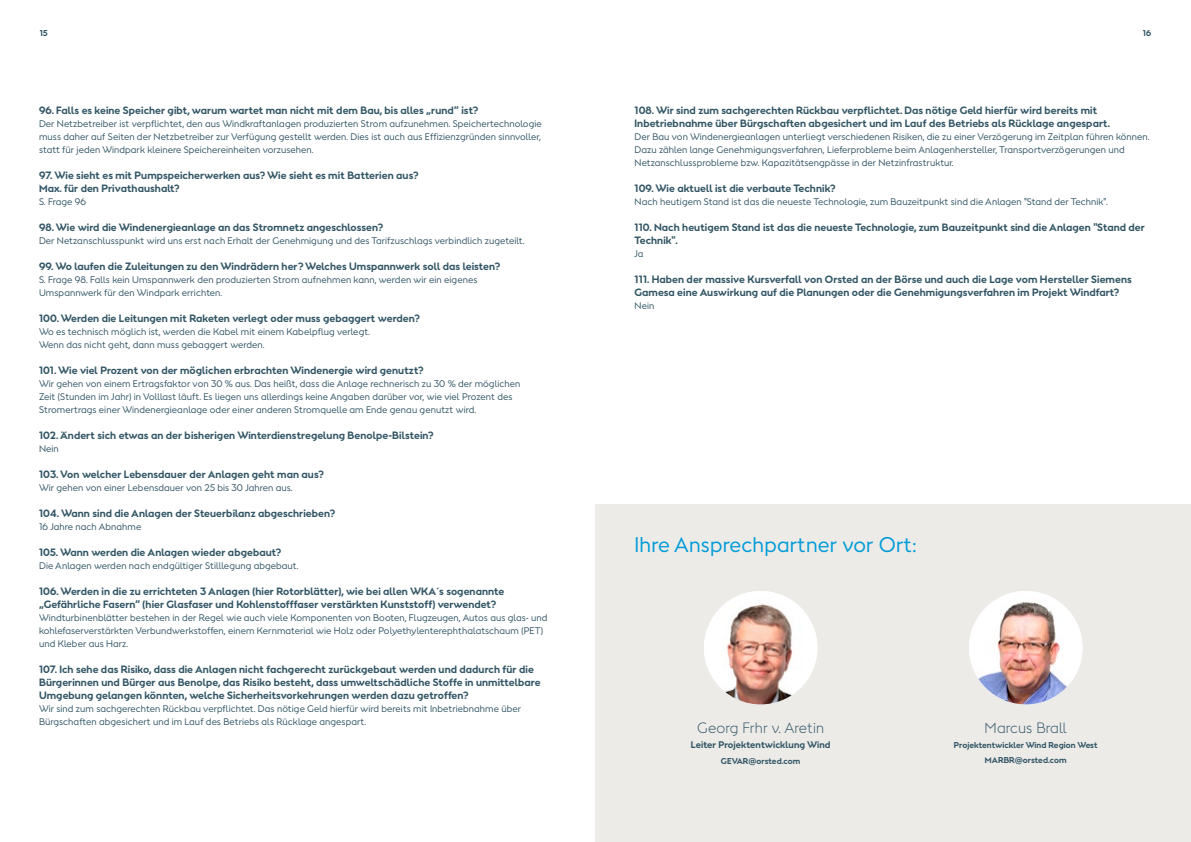
<style>
.page{position:relative;width:1191px;height:842px;background:#fff}
.page>*{position:absolute;margin:0;border:0;box-sizing:border-box;transform-origin:0 0}
.t1{font:20px "Orsted Sans";letter-spacing:.01em;color:#009bd8}
.t2{font:300 14px "Orsted Sans";letter-spacing:.01em;color:#325565}
.t3{font:700 10px/13px "Orsted Sans";letter-spacing:.01em;color:#325565}
.t4{font:9px/13px "Orsted Sans";letter-spacing:.01em;color:#325565}
.t5{font:700 9px "Orsted Sans";letter-spacing:.01em;color:#325565}
.t6{font:700 8px/15px "Orsted Sans";letter-spacing:.01em;color:#325565;text-align:center}
</style>
<div class="page">
<div style="left:595px;top:504px;width:596px;height:338px;background:#ecebe8"></div>
<img style="left:704px;top:591px;width:113px;height:113px;border-radius:57px">
<img style="left:969px;top:591px;width:113px;height:113px;border-radius:57px">
<p class="t6" style="left:40px;top:26px;width:10px">15</p>
<p class="t6" style="left:1143px;top:26px;width:10px">16</p>
<p class="t3" style="left:39px;top:104px;width:441px">96. Falls es keine Speicher gibt, warum wartet man nicht mit dem Bau, bis alles „rund“ ist?</p>
<p class="t4" style="left:39px;top:117px;width:504px;text-align:justify">Der Netzbetreiber ist verpflichtet, den aus Windkraftanlagen produzierten Strom aufzunehmen. Speichertechnologie muss daher auf Seiten der Netzbetreiber zur Verfügung gestellt werden. Dies ist auch aus Effizienzgründen sinnvoller, statt für jeden Windpark kleinere Speichereinheiten vorzusehen.</p>
<p class="t3" style="left:39px;top:169px;width:381px">97. Wie sieht es mit Pumpspeicherwerken aus? Wie sieht es mit Batterien aus?<br>Max. für den Privathaushalt?</p>
<p class="t4" style="left:39px;top:195px;width:48px">S. Frage 96</p>
<p class="t3" style="left:39px;top:221px;width:346px">98. Wie wird die Windenergieanlage an das Stromnetz angeschlossen?</p>
<p class="t4" style="left:39px;top:234px;width:487px">Der Netzanschlusspunkt wird uns erst nach Erhalt der Genehmigung und des Tarifzuschlags verbindlich zugeteilt.</p>
<p class="t3" style="left:39px;top:260px;width:463px">99. Wo laufen die Zuleitungen zu den Windrädern her? Welches Umspannwerk soll das leisten?</p>
<p class="t4" style="left:39px;top:273px;width:440px">S. Frage 98. Falls kein Umspannwerk den produzierten Strom aufnehmen kann, werden wir ein eigenes<br>Umspannwerk für den Windpark errichten.</p>
<p class="t3" style="left:39px;top:312px;width:382px">100. Werden die Leitungen mit Raketen verlegt oder muss gebaggert werden?</p>
<p class="t4" style="left:39px;top:325px;width:332px">Wo es technisch möglich ist, werden die Kabel mit einem Kabelpflug verlegt.<br>Wenn das nicht geht, dann muss gebaggert werden.</p>
<p class="t3" style="left:39px;top:364px;width:386px">101. Wie viel Prozent von der möglichen erbrachten Windenergie wird genutzt?</p>
<p class="t4" style="left:39px;top:377px;width:483px">Wir gehen von einem Ertragsfaktor von 30 % aus. Das heißt, dass die Anlage rechnerisch zu 30 % der möglichen<br>Zeit (Stunden im Jahr) in Volllast läuft. Es liegen uns allerdings keine Angaben darüber vor, wie viel Prozent des<br>Stromertrags einer Windenergieanlage oder einer anderen Stromquelle am Ende genau genutzt wird.</p>
<p class="t3" style="left:39px;top:429px;width:396px">102. Ändert sich etwas an der bisherigen Winterdienstregelung Benolpe-Bilstein?</p>
<p class="t4" style="left:39px;top:442px;width:21px">Nein</p>
<p class="t3" style="left:39px;top:468px;width:286px">103. Von welcher Lebensdauer der Anlagen geht man aus?</p>
<p class="t4" style="left:39px;top:481px;width:255px">Wir gehen von einer Lebensdauer von 25 bis 30 Jahren aus.</p>
<p class="t3" style="left:39px;top:507px;width:298px">104. Wann sind die Anlagen der Steuerbilanz abgeschrieben?</p>
<p class="t4" style="left:39px;top:520px;width:104px">16 Jahre nach Abnahme</p>
<p class="t3" style="left:39px;top:546px;width:244px">105. Wann werden die Anlagen wieder abgebaut?</p>
<p class="t4" style="left:39px;top:559px;width:261px">Die Anlagen werden nach endgültiger Stilllegung abgebaut.</p>
<p class="t3" style="left:39px;top:585px;width:467px">106. Werden in die zu errichteten 3 Anlagen (hier Rotorblätter), wie bei allen WKA´s sogenannte „Gefährliche Fasern“ (hier Glasfaser und Kohlenstofffaser verstärkten Kunststoff) verwendet?</p>
<p class="t4" style="left:39px;top:611px;width:510px">Windturbinenblätter bestehen in der Regel wie auch viele Komponenten von Booten, Flugzeugen, Autos aus glas- und kohlefaserverstärkten Verbundwerkstoffen, einem Kernmaterial wie Holz oder Polyethylenterephthalatschaum (PET) und Kleber aus Harz.</p>
<p class="t3" style="left:39px;top:663px;width:503px">107. Ich sehe das Risiko, dass die Anlagen nicht fachgerecht zurückgebaut werden und dadurch für die<br>Bürgerinnen und Bürger aus Benolpe, das Risiko besteht, dass umweltschädliche Stoffe in unmittelbare<br>Umgebung gelangen könnten, welche Sicherheitsvorkehrungen werden dazu getroffen?</p>
<p class="t4" style="left:39px;top:702px;width:483px">Wir sind zum sachgerechten Rückbau verpflichtet. Das nötige Geld hierfür wird bereits mit Inbetriebnahme über<br>Bürgschaften abgesichert und im Lauf des Betriebs als Rücklage angespart.</p>
<p class="t3" style="left:634px;top:104px;width:477px">108. Wir sind zum sachgerechten Rückbau verpflichtet. Das nötige Geld hierfür wird bereits mit<br>Inbetriebnahme über Bürgschaften abgesichert und im Lauf des Betriebs als Rücklage angespart.</p>
<p class="t4" style="left:634px;top:130px;width:516px">Der Bau von Windenergieanlagen unterliegt verschiedenen Risiken, die zu einer Verzögerung im Zeitplan führen können.<br>Dazu zählen lange Genehmigungsverfahren, Lieferprobleme beim Anlagenhersteller, Transportverzögerungen und<br>Netzanschlussprobleme bzw. Kapazitätsengpässe in der Netzinfrastruktur.</p>
<p class="t3" style="left:634px;top:182px;width:203px">109. Wie aktuell ist die verbaute Technik?</p>
<p class="t4" style="left:634px;top:195px;width:475px">Nach heutigem Stand ist das die neueste Technologie, zum Bauzeitpunkt sind die Anlagen "Stand der Technik".</p>
<p class="t3" style="left:634px;top:221px;width:512px">110. Nach heutigem Stand ist das die neueste Technologie, zum Bauzeitpunkt sind die Anlagen "Stand der<br>Technik".</p>
<p class="t4" style="left:634px;top:247px;width:11px">Ja</p>
<p class="t3" style="left:634px;top:273px;width:499px">111. Haben der massive Kursverfall von Orsted an der Börse und auch die Lage vom Hersteller Siemens<br>Gamesa eine Auswirkung auf die Planungen oder die Genehmigungsverfahren im Projekt Windfart?</p>
<p class="t4" style="left:634px;top:299px;width:21px">Nein</p>
<h1 class="t1" style="left:634px;top:531px;width:283px">Ihre Ansprechpartner vor Ort:</h1>
<h2 class="t2" style="left:697px;top:719px;width:128px">Georg Frhr v. Aretin</h2>
<p class="t5" style="left:691px;top:739px;width:141px">Leiter Projektentwicklung Wind</p>
<p class="t6" style="left:721px;top:754px;width:81px">GEVAR@orsted.com</p>
<h2 class="t2" style="left:984px;top:719px;width:84px">Marcus Brall</h2>
<p class="t6" style="left:954px;top:738px;width:145px">Projektentwickler Wind Region West<br>MARBR@orsted.com</p>
</div>
